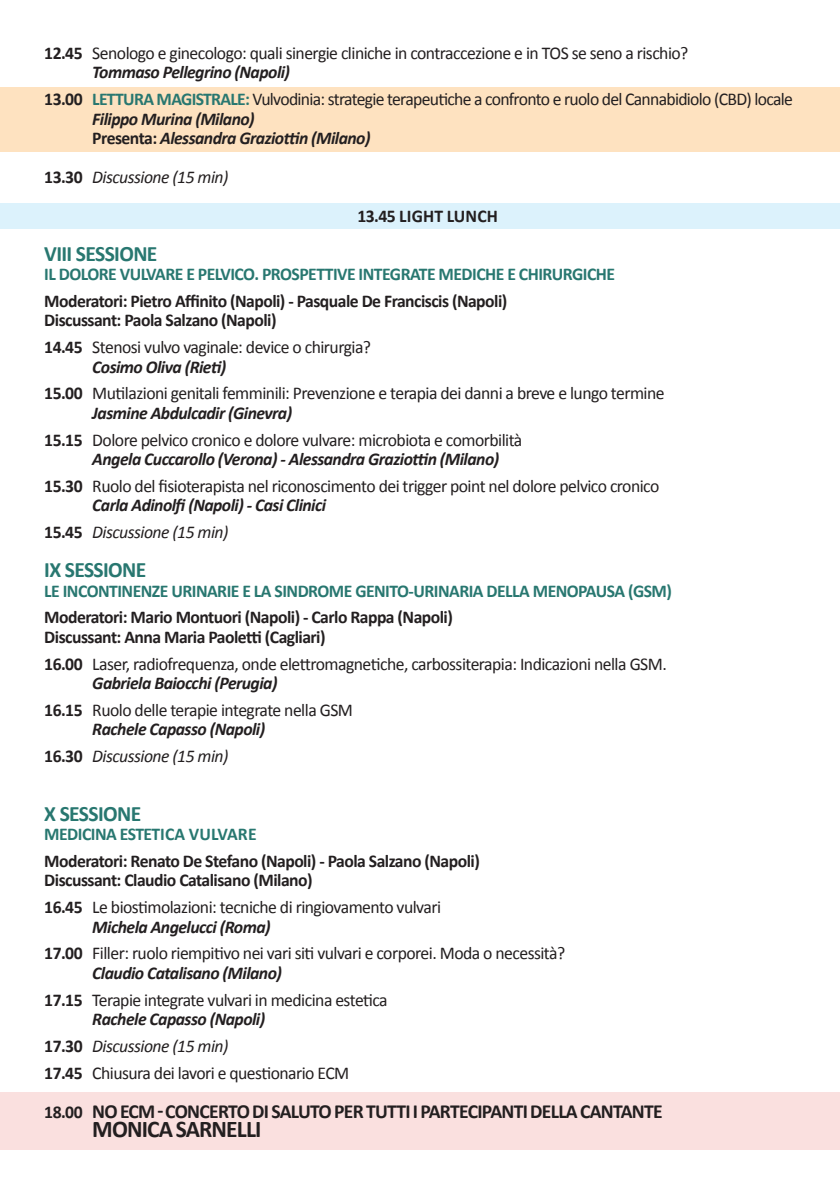
<style>
.page{position:relative;width:840px;height:1191px;background:#fff}
.page>*{position:absolute;margin:0;border:0;box-sizing:border-box;transform-origin:0 0}
.t1{font:700 24px "Calibri";letter-spacing:-.035em;color:#231f20}
.t2{font:700 22px "Calibri";letter-spacing:-.03em;color:#287770}
.t3{font:700 20px "Calibri";letter-spacing:-.035em;color:#231f20}
.t4{font:18px "Calibri";letter-spacing:-.03em;color:#231f20}
.t5{font:italic 700 18px "Calibri";letter-spacing:-.03em;color:#231f20}
.t6{font:700 18px "Calibri";letter-spacing:-.03em;color:#231f20}
.t7{font:700 18px "Calibri";letter-spacing:-.03em;color:#287770}
.t8{font:italic 18px "Calibri";letter-spacing:-.03em;color:#231f20}
.t9{font:700 18px "Calibri";letter-spacing:.01em;color:#231f20}
.s1{font-weight:700}
.s2{font-weight:700;color:#287770}
.s3{font-style:normal}
.s4{font-weight:700;font-style:normal}
.s5{font-size:18px}
</style>
<div class="page">
<div style="left:0;top:87px;width:839px;height:64px;background:#fee2c0"></div>
<div style="left:0;top:1092px;width:839px;height:57px;background:#fae0df"></div>
<div style="left:0;top:203px;width:839px;height:26px;background:#dcf2fc"></div>
<p class="t4" style="left:44px;top:42px;width:645px"><span class="s1">12.45</span> Senologo e ginecologo: quali sinergie cliniche in contraccezione e in TOS se seno a rischio?</p>
<p class="t5" style="left:92px;top:61px;width:199px">Tommaso Pellegrino (Napoli)</p>
<p class="t4" style="left:44px;top:88px;width:749px"><span class="s1">13.00</span> <span class="s2">LETTURA MAGISTRALE:</span> Vulvodinia: strategie terapeutiche a confronto e ruolo del Cannabidiolo (CBD) locale</p>
<p class="t5" style="left:92px;top:107px;width:164px">Filippo Murina (Milano)</p>
<p class="t5" style="left:92px;top:127px;width:279px"><span class="s3">Presenta:</span> Alessandra Graziottin (Milano)</p>
<p class="t8" style="left:44px;top:166px;width:186px"><span class="s4">13.30</span> Discussione (15 min)</p>
<p class="t9" style="left:357px;top:205px;width:142px">13.45 LIGHT LUNCH</p>
<p class="t2" style="left:44px;top:240px;width:115px">VIII SESSIONE</p>
<p class="t7" style="left:44px;top:263px;width:572px">IL DOLORE VULVARE E PELVICO. PROSPETTIVE INTEGRATE MEDICHE E CHIRURGICHE</p>
<p class="t6" style="left:44px;top:290px;width:464px">Moderatori: Pietro Affinito (Napoli) - Pasquale De Franciscis (Napoli)</p>
<p class="t6" style="left:44px;top:309px;width:234px">Discussant: Paola Salzano (Napoli)</p>
<p class="t4" style="left:44px;top:336px;width:328px"><span class="s1">14.45</span> Stenosi vulvo vaginale: device o chirurgia?</p>
<p class="t5" style="left:92px;top:355px;width:135px">Cosimo Oliva (Rieti)</p>
<p class="t4" style="left:44px;top:382px;width:621px"><span class="s1">15.00</span> Mutilazioni genitali femminili: Prevenzione e terapia dei danni a breve e lungo termine</p>
<p class="t5" style="left:92px;top:402px;width:201px">Jasmine Abdulcadir (Ginevra)</p>
<p class="t4" style="left:44px;top:428px;width:479px"><span class="s1">15.15</span> Dolore pelvico cronico e dolore vulvare: microbiota e comorbilità</p>
<p class="t5" style="left:92px;top:448px;width:408px">Angela Cuccarollo (Verona) - Alessandra Graziottin (Milano)</p>
<p class="t4" style="left:44px;top:475px;width:616px"><span class="s1">15.30</span> Ruolo del fisioterapista nel riconoscimento dei trigger point nel dolore pelvico cronico</p>
<p class="t5" style="left:92px;top:494px;width:235px">Carla Adinolfi (Napoli) - Casi Clinici</p>
<p class="t8" style="left:44px;top:521px;width:186px"><span class="s4">15.45</span> Discussione (15 min)</p>
<p class="t2" style="left:44px;top:556px;width:104px">IX SESSIONE</p>
<p class="t7" style="left:44px;top:579px;width:629px">LE INCONTINENZE URINARIE E LA SINDROME GENITO-URINARIA DELLA MENOPAUSA (GSM)</p>
<p class="t6" style="left:44px;top:606px;width:410px">Moderatori: Mario Montuori (Napoli) - Carlo Rappa (Napoli)</p>
<p class="t6" style="left:44px;top:625px;width:283px">Discussant: Anna Maria Paoletti (Cagliari)</p>
<p class="t4" style="left:44px;top:652px;width:623px"><span class="s1">16.00</span> Laser, radiofrequenza, onde elettromagnetiche, carbossiterapia: Indicazioni nella GSM.</p>
<p class="t5" style="left:92px;top:672px;width:186px">Gabriela Baiocchi (Perugia)</p>
<p class="t4" style="left:44px;top:699px;width:310px"><span class="s1">16.15</span> Ruolo delle terapie integrate nella GSM</p>
<p class="t5" style="left:92px;top:718px;width:174px">Rachele Capasso (Napoli)</p>
<p class="t8" style="left:44px;top:745px;width:186px"><span class="s4">16.30</span> Discussione (15 min)</p>
<p class="t2" style="left:44px;top:799px;width:98px">X SESSIONE</p>
<p class="t7" style="left:44px;top:823px;width:214px">MEDICINA ESTETICA VULVARE</p>
<p class="t6" style="left:44px;top:849px;width:437px">Moderatori: Renato De Stefano (Napoli) - Paola Salzano (Napoli)</p>
<p class="t6" style="left:44px;top:869px;width:270px">Discussant: Claudio Catalisano (Milano)</p>
<p class="t4" style="left:44px;top:896px;width:398px"><span class="s1">16.45</span> Le biostimolazioni: tecniche di ringiovamento vulvari</p>
<p class="t5" style="left:92px;top:915px;width:180px">Michela Angelucci (Roma)</p>
<p class="t4" style="left:44px;top:942px;width:522px"><span class="s1">17.00</span> Filler: ruolo riempitivo nei vari siti vulvari e corporei. Moda o necessità?</p>
<p class="t5" style="left:92px;top:961px;width:191px">Claudio Catalisano (Milano)</p>
<p class="t4" style="left:44px;top:988px;width:345px"><span class="s1">17.15</span> Terapie integrate vulvari in medicina estetica</p>
<p class="t5" style="left:92px;top:1008px;width:174px">Rachele Capasso (Napoli)</p>
<p class="t8" style="left:44px;top:1034px;width:186px"><span class="s4">17.30</span> Discussione (15 min)</p>
<p class="t4" style="left:44px;top:1061px;width:306px"><span class="s1">17.45</span> Chiusura dei lavori e questionario ECM</p>
<p class="t3" style="left:44px;top:1098px;width:619px"><span class="s5">18.00</span> NO ECM - CONCERTO DI SALUTO PER TUTTI I PARTECIPANTI DELLA CANTANTE</p>
<p class="t1" style="left:92px;top:1114px;width:170px">MONICA SARNELLI</p>
</div>
